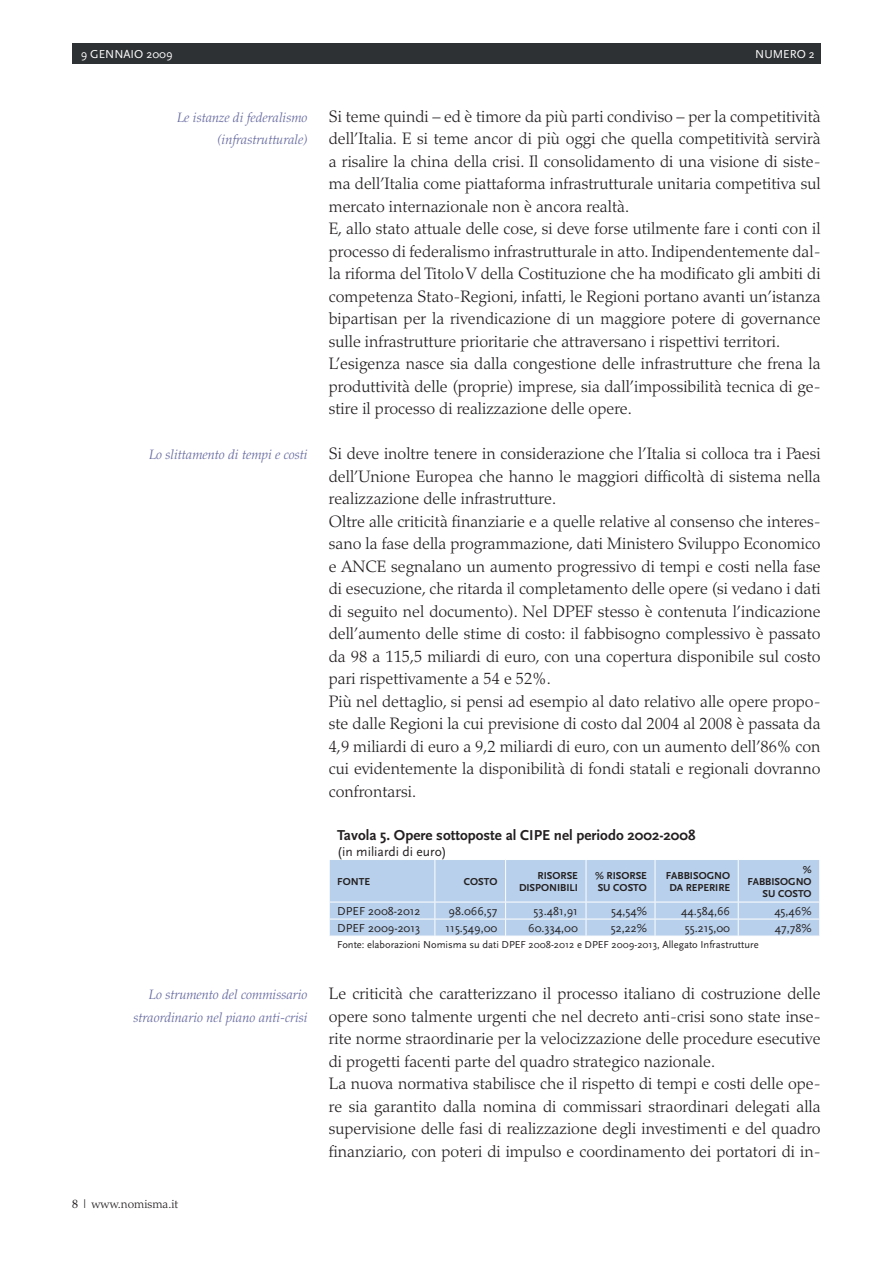
<style>
.page{position:relative;width:893px;height:1263px;background:#fff}
.page>*{position:absolute;margin:0;border:0;box-sizing:border-box;transform-origin:0 0}
.t1{font:300 16.5px/22.5px "Palatino";color:#231f20}
.t2{font:700 15px "Scala Sans";color:#231f20}
.t3{font:italic 300 13.5px/22.5px "Palatino";color:#65699f;text-align:right}
.t4{font:13.5px "Scala Sans";color:#231f20}
.t5{font:12px "Scala Sans";color:#231f20}
.t6{font:12px "Scala Sans";color:#fff}
.t7{font:300 12px "Palatino";color:#231f20}
.t8{font:700 10.5px/12px "Scala Sans";color:#231f20;text-align:right}
.t9{font:10.5px "Scala Sans";color:#231f20}
.s1{font-family:"Palatino SC";font-weight:400}
</style>
<div class="page">
<div style="left:72px;top:43px;width:749px;height:20px;background:#2e3133"></div>
<svg style="left:329px;top:860px;width:491px;height:76px;background:#bbd2eb"></svg>
<p class="t6" style="left:81px;top:47px;width:18px">9 gennaio</p>
<p class="t6" style="left:146px;top:47px;width:28px">2009</p>
<p class="t6" style="left:755px;top:47px;width:61px">numero 2</p>
<p class="t3" style="left:177px;top:106px;width:132px">Le istanze di federalismo (infrastrutturale)</p>
<p class="t3" style="left:149px;top:443px;width:160px">Lo slittamento di tempi e costi</p>
<p class="t3" style="left:133px;top:983px;width:176px">Lo strumento del commissario straordinario nel piano anti-crisi</p>
<p class="t7" style="left:72px;top:1197px;width:107px"><span class="s1">8 |</span> www.nomisma.it</p>
<p class="t1" style="left:329px;top:105px;width:493px">Si teme quindi – ed è timore da più parti condiviso – per la competitività dell’Italia. E si teme ancor di più oggi che quella competitività servirà a risalire la china della crisi. Il consolidamento di una visione di siste&shy;ma dell’Italia come piattaforma infrastrutturale unitaria competitiva sul mercato internazionale non è ancora realtà.<br>E, allo stato attuale delle cose, si deve forse utilmente fare i conti con il processo di federalismo infrastrutturale in atto. Indipendentemente dal&shy;la riforma del Titolo V della Costituzione che ha modificato gli ambiti di competenza Stato-Regioni, infatti, le Regioni portano avanti un’istanza bipartisan per la rivendicazione di un maggiore potere di governance sulle infrastrutture prioritarie che attraversano i rispettivi territori.<br>L’esigenza nasce sia dalla congestione delle infrastrutture che frena la produttività delle (proprie) imprese, sia dall’impossibilità tecnica di ge&shy;stire il processo di realizzazione delle opere.</p>
<p class="t1" style="left:329px;top:443px;width:493px">Si deve inoltre tenere in considerazione che l’Italia si colloca tra i Paesi dell’Unione Europea che hanno le maggiori difficoltà di sistema nella realizzazione delle infrastrutture.<br>Oltre alle criticità finanziarie e a quelle relative al consenso che interes&shy;sano la fase della programmazione, dati Ministero Sviluppo Economico e ANCE segnalano un aumento progressivo di tempi e costi nella fase di esecuzione, che ritarda il completamento delle opere (si vedano i dati di seguito nel documento). Nel DPEF stesso è contenuta l’indicazione dell’aumento delle stime di costo: il fabbisogno complessivo è passato da 98 a 115,5 miliardi di euro, con una copertura disponibile sul costo pari rispettivamente a 54 e 52%.<br>Più nel dettaglio, si pensi ad esempio al dato relativo alle opere propo&shy;ste dalle Regioni la cui previsione di costo dal 2004 al 2008 è passata da 4,9 miliardi di euro a 9,2 miliardi di euro, con un aumento dell’86% con cui evidentemente la disponibilità di fondi statali e regionali dovranno confrontarsi.</p>
<p class="t2" style="left:337px;top:827px;width:360px">TAVOLA 5. OPERE SOTTOPOSTE AL CI PE NEL PERIODO 2002-2008</p>
<p class="t4" style="left:337px;top:844px;width:111px">(in miliardi di euro)</p>
<p class="t8" style="left:337px;top:875px;width:33px">FONTE</p>
<p class="t8" style="left:464px;top:875px;width:35px">COSTO</p>
<p class="t8" style="left:519px;top:869px;width:60px">RISORSE<br>DISPON IBILI</p>
<p class="t8" style="left:595px;top:869px;width:53px;text-align:left">% RISORSE<br>SU COSTO</p>
<p class="t8" style="left:669px;top:869px;width:62px;text-align:left;text-indent:-4px">FABBISOGN O<br>DA REPER</p>
<p class="t8" style="left:747px;top:863px;width:66px">%<br>FABBISOGN O<br>SU COSTO</p>
<p class="t8" style="left:715px;top:881px;width:10px">IRE</p>
<p class="t5" style="left:337px;top:904px;width:85px">DPEF 2008-2012</p>
<p class="t5" style="left:448px;top:904px;width:50px">98.066,57</p>
<p class="t5" style="left:534px;top:904px;width:46px">53.481,91</p>
<p class="t5" style="left:611px;top:904px;width:37px">54,54%</p>
<p class="t5" style="left:681px;top:904px;width:50px">44.584,66</p>
<p class="t5" style="left:774px;top:904px;width:39px">45,46%</p>
<p class="t5" style="left:337px;top:922px;width:84px">DPEF 2009-2013</p>
<p class="t5" style="left:446px;top:922px;width:53px">115.549,00</p>
<p class="t5" style="left:528px;top:922px;width:51px">60.334,00</p>
<p class="t5" style="left:611px;top:922px;width:37px">52,22%</p>
<p class="t5" style="left:685px;top:922px;width:47px">55.215,00</p>
<p class="t5" style="left:775px;top:922px;width:38px">47,78%</p>
<p class="t9" style="left:337px;top:939px;width:423px">Fonte: elaborazioni Nomisma su dati DPEF 2008-2012 e DPEF 2009-2013, Allegato Infrastrutture</p>
<p class="t1" style="left:329px;top:982px;width:493px">Le criticità che caratterizzano il processo italiano di costruzione delle opere sono talmente urgenti che nel decreto anti-crisi sono state inse&shy;rite norme straordinarie per la velocizzazione delle procedure esecutive di progetti facenti parte del quadro strategico nazionale.<br>La nuova normativa stabilisce che il rispetto di tempi e costi delle ope&shy;re sia garantito dalla nomina di commissari straordinari delegati alla supervisione delle fasi di realizzazione degli investimenti e del quadro finanziario, con poteri di impulso e coordinamento dei portatori di in-</p>
</div>
